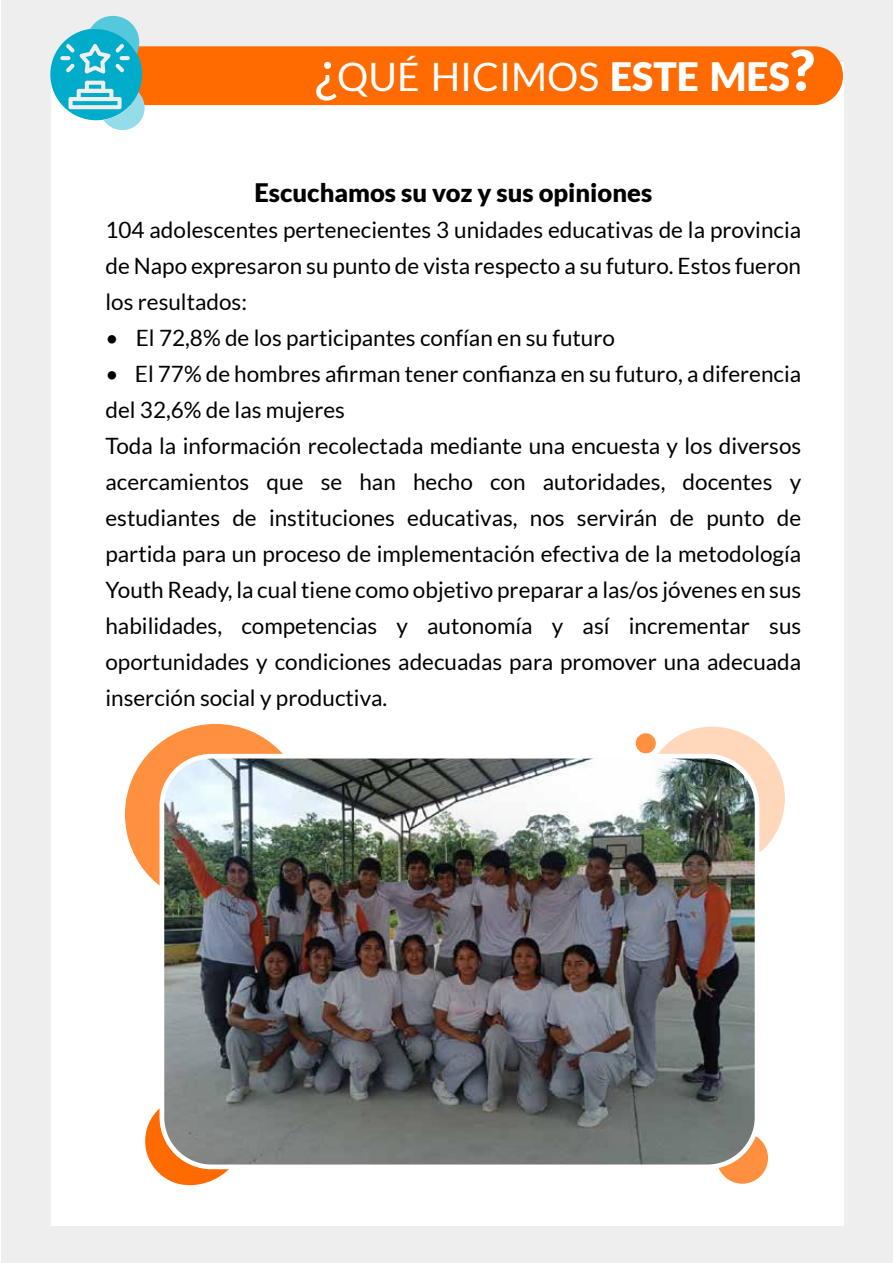
<style>
.page{position:relative;width:893px;height:1263px;background:#fff}
.page>*{position:absolute;margin:0;border:0;box-sizing:border-box;transform-origin:0 0}
.t1{font:39.15px "Lato";color:#fff}
.t2{font:900 25.5px "Lato";color:#000202}
.t3{font:22.5px/36px "Lato";color:#000202;text-align:justify}
.s1{font-size:55.95px}
.s2{font-weight:900}
.s3{font-weight:900;font-size:55.95px}
</style>
<div class="page">
<div style="left:1px;top:0;width:892px;height:1263px;background:#eee"></div>
<div style="left:51px;top:63px;width:793px;height:1162px;background:#fff"></div>
<div style="left:140px;top:46px;width:703px;height:59px;background:#ff6b00"></div>
<div style="left:50px;top:29px;width:92px;height:91px;background:#00acca;border-radius:50%"></div>
<svg style="left:69px;top:81px;width:76px;height:49px"></svg>
<svg style="left:60px;top:56px;width:11px;height:4px"></svg>
<svg style="left:66px;top:15px;width:74px;height:59px"></svg>
<div style="left:125px;top:724px;width:181px;height:181px;background:#ff9040;border-radius:50%"></div>
<div style="left:717px;top:1132px;width:51px;height:52px;background:#ff9040;border-radius:50%"></div>
<div style="left:636px;top:733px;width:20px;height:20px;background:#ff9040;border-radius:50%"></div>
<svg style="left:645px;top:727px;width:140px;height:125px"></svg>
<svg style="left:145px;top:1108px;width:84px;height:77px"></svg>
<img style="left:162px;top:756px;width:595px;height:411px">
<div style="left:160px;top:754px;width:599px;height:415px;border:5px solid #fff;border-radius:50px"></div>
<h1 class="t1" style="left:315px;top:55px;width:501px"><span class="s1">¿</span>QUÉ HICIMOS <span class="s2">ESTE MES</span><span class="s3">?</span></h1>
<p class="t2" style="left:254px;top:177px;width:399px">Escuchamos su voz y sus opiniones</p>
<p class="t3" style="left:105px;top:211px;width:697px">104 adolescentes pertenecientes 3 unidades educativas de la provincia de Napo expresaron su punto de vista respecto a su futuro. Estos fueron los resultados:</p>
<p class="t3" style="left:105px;top:319px;width:511px">• El 72,8% de los participantes confían en su futuro</p>
<p class="t3" style="left:105px;top:355px;width:697px;text-align:left">• El 77% de hombres afirman tener confianza en su futuro, a diferencia del 32,6% de las mujeres<br>Toda la información recolectada mediante una encuesta y los diversos acercamientos que se han hecho con autoridades, docentes y estudiantes de instituciones educativas, nos servirán de punto de partida para un proceso de implementación efectiva de la metodología Youth Ready, la cual tiene como objetivo preparar a las/os jóvenes en sus habilidades, competencias y autonomía y así incrementar sus oportunidades y condiciones adecuadas para promover una adecuada inserción social y productiva.</p>
</div>
